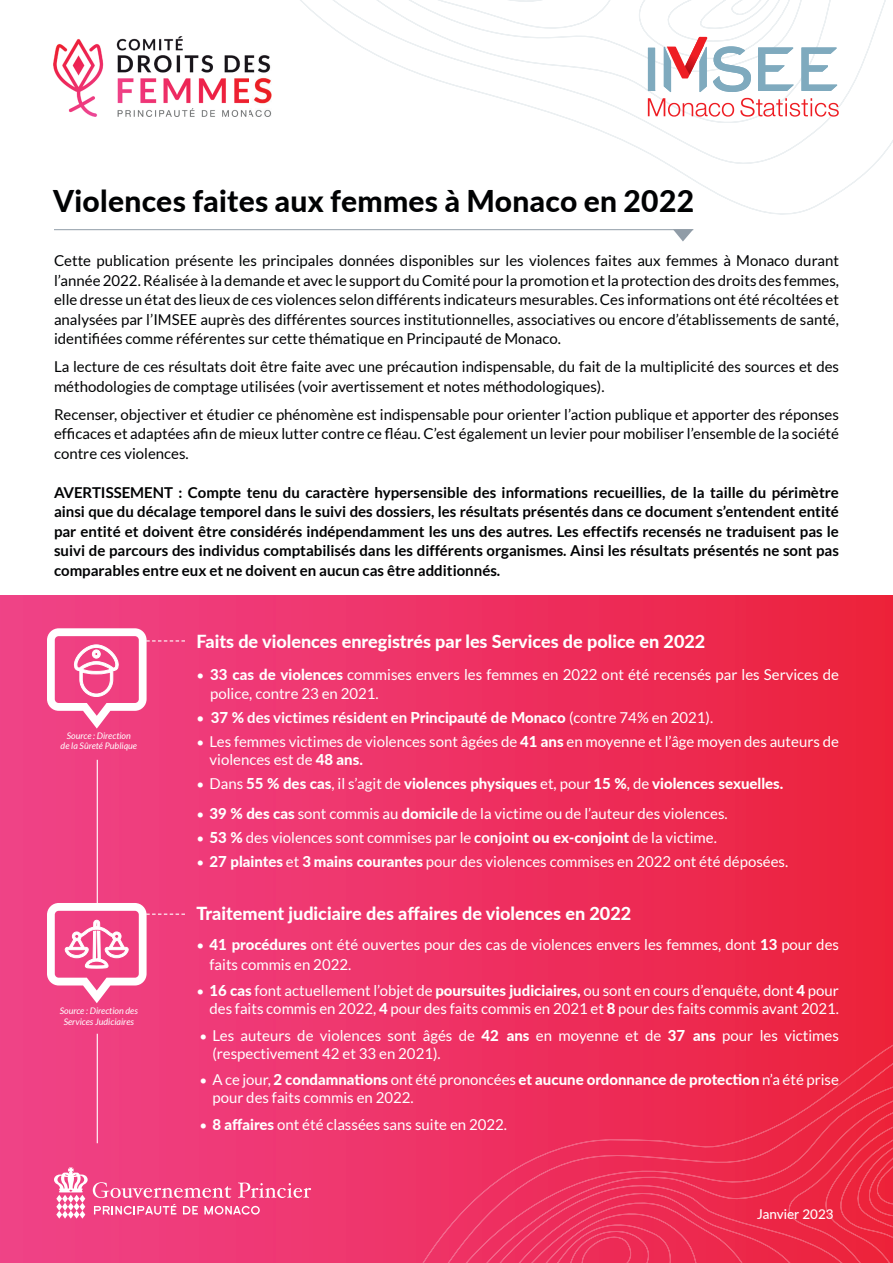
<style>
.page{position:relative;width:893px;height:1263px;background:#fff}
.page>*{position:absolute;margin:0;border:0;box-sizing:border-box;transform-origin:0 0}
.t1{font:800 30px "Lato";letter-spacing:.01em;color:#010203}
.t2{font:800 18px "Lato";color:#fff}
.t3{font:15px/18px "Lato";color:#fff}
.t4{font:15px/19.5px "Lato";color:#010203;text-align:justify}
.t5{font:700 15px/19.5px "Lato";color:#010203;text-align:justify}
.t6{font:800 15px "Lato";color:#fff}
.t7{font:500 13.5px "Lato";color:#fff}
.t8{font:italic 9px/10.8px "Lato";color:#fff;text-align:center}
.s1{font-size:13.5px}
.s2{font-weight:800}
.s3{font-weight:500;font-size:13.5px}
.s4{font-weight:700}
.s5{font-weight:400}
.s6{font-weight:400;font-size:13.5px}
</style>
<div class="page">
<div style="left:0;top:595px;width:893px;height:668px;background:linear-gradient(to right,#f0438b,#ec213c)"></div>
<svg style="left:53px;top:0;width:840px;height:215px"></svg>
<hr style="left:97px;top:760px;width:1px;height:145px;background:#fff">
<hr style="left:97px;top:1034px;width:1px;height:109px;background:#fff">
<hr style="left:54px;top:229px;width:639px;height:1px;background:#909ca7">
<svg style="left:673px;top:230px;width:20px;height:11px"></svg>
<svg style="left:240px;top:1007px;width:653px;height:256px;background:#ed2f5a"></svg>
<svg style="left:47px;top:628px;width:138px;height:101px"></svg>
<svg style="left:47px;top:842px;width:138px;height:161px;background:#f15f94"></svg>
<svg style="left:54px;top:1167px;width:257px;height:51px;background:#f15b8f"></svg>
<svg style="left:648px;top:48px;width:7px;height:43px"></svg>
<svg style="left:801px;top:47px;width:36px;height:44px"></svg>
<svg style="left:758px;top:47px;width:35px;height:44px"></svg>
<svg style="left:713px;top:46px;width:38px;height:46px"></svg>
<svg style="left:664px;top:36px;width:43px;height:56px"></svg>
<svg style="left:648px;top:98px;width:86px;height:19px"></svg>
<svg style="left:740px;top:98px;width:99px;height:19px"></svg>
<img style="left:54px;top:36px;width:217px;height:81px">
<h1 class="t1" style="left:53px;top:179px;width:643px">Violences faites aux femmes à Monaco en 2022</h1>
<p class="t4" style="left:54px;top:251px;width:787px">Cette publication présente les principales données disponibles sur les violences faites aux femmes à Monaco durant l’année 2022. Réalisée à la demande et avec le support du Comité pour la promotion et la protection des droits des femmes, elle dresse un état des lieux de ces violences selon différents indicateurs mesurables. Ces informations ont été récoltées et analysées par l’IMSEE auprès des différentes sources institutionnelles, associatives ou encore d’établissements de santé, identifiées comme référentes sur cette thématique en Principauté de Monaco.</p>
<p class="t4" style="left:54px;top:357px;width:787px">La lecture de ces résultats doit être faite avec une précaution indispensable, du fait de la multiplicité des sources et des méthodologies de comptage utilisées (voir avertissement et notes méthodologiques).</p>
<p class="t4" style="left:54px;top:404px;width:786px">Recenser, objectiver et étudier ce phénomène est indispensable pour orienter l’action publique et apporter des réponses efficaces et adaptées afin de mieux lutter contre ce fléau. C’est également un levier pour mobiliser l’ensemble de la société contre ces violences.</p>
<p class="t5" style="left:54px;top:482px;width:786px">AVERTISSEMENT : Compte tenu du caractère hypersensible des informations recueillies, de la taille du périmètre ainsi que du décalage temporel dans le suivi des dossiers, les résultats présentés dans ce document s’entendent entité par entité et doivent être considérés indépendamment les uns des autres. Les effectifs recensés ne traduisent pas le suivi de parcours des individus comptabilisés dans les différents organismes. Ainsi les résultats présentés ne sont pas comparables entre eux et ne doivent en aucun cas être additionnés.</p>
<p class="t8" style="left:61px;top:730px;width:78px">Source : Direction<br>de la Sûreté Publique</p>
<p class="t8" style="left:60px;top:1005px;width:80px">Source : Direction des<br>Services Judiciaires</p>
<p class="t2" style="left:196px;top:628px;width:510px">Faits de violences enregistrés par les Services de police en 2022</p>
<p class="t3" style="left:210px;top:665px;width:630px;line-height:19.5px;text-indent:-14px"><span class="s1">•</span> <span class="s2">33 cas de violences</span> commises envers les femmes en 2022 ont été recensés par les Services de police, contre 23 en 2021.</p>
<p class="t6" style="left:196px;top:707px;width:518px"><span class="s3">•</span> 37 % <span class="s4">des victimes résident en</span> Principauté de Monaco <span class="s5">(contre 74% en 2021).</span></p>
<p class="t3" style="left:209px;top:733px;width:631px;text-indent:-13px"><span class="s1">•</span> Les femmes victimes de violences sont âgées de <span class="s2">41 ans</span> en moyenne et l’âge moyen des auteurs de violences est de <span class="s2">48 ans.</span></p>
<p class="t6" style="left:196px;top:773px;width:588px"><span class="s6">•</span> <span class="s5">Dans</span> 55 % des cas<span class="s5">, il s’agit de</span> violences physiques <span class="s5">et, pour</span> 15 %<span class="s5">, de</span> violences sexuelles.</p>
<p class="t3" style="left:196px;top:805px;width:533px"><span class="s1">•</span> <span class="s2">39 % des cas</span> sont commis au <span class="s2">domicile</span> de la victime ou de l’auteur des violences.</p>
<p class="t3" style="left:196px;top:829px;width:522px"><span class="s1">•</span> <span class="s2">53 %</span> des violences sont commises par le <span class="s4">conjoint</span> <span class="s2">ou ex-conjoint</span> de la victime.</p>
<p class="t3" style="left:196px;top:853px;width:593px"><span class="s1">•</span> <span class="s2">27 plaintes</span> et <span class="s2">3 mains courantes</span> pour des violences commises en 2022 ont été déposées.</p>
<p class="t2" style="left:196px;top:900px;width:436px">Traitement judiciaire des affaires de violences en 2022</p>
<p class="t3" style="left:209px;top:935px;width:631px;line-height:19.5px;text-indent:-13px"><span class="s1">•</span> <span class="s2">41 procédures</span> ont été ouvertes pour des cas de violences envers les femmes, dont <span class="s2">13</span> pour des faits commis en 2022.</p>
<p class="t3" style="left:196px;top:982px;width:644px;text-align:right"><span class="s1">•</span> <span class="s2">16 cas</span> font actuellement l’objet de <span class="s2">poursuites judiciaires,</span> ou sont en cours d’enquête, dont <span class="s2">4</span> pour des faits commis en 2022, <span class="s2">4</span> pour des faits commis en 2021 et <span class="s2">8</span> pour des faits commis avant 2021.</p>
<p class="t3" style="left:212px;top:1026px;width:628px;text-indent:-13px"><span class="s1">•</span> Les auteurs de violences sont âgés de <span class="s2">42 ans</span> en moyenne et de <span class="s2">37 ans</span> pour les victimes (respectivement 42 et 33 en 2021).</p>
<p class="t3" style="left:212px;top:1071px;width:628px;text-indent:-13px"><span class="s1">•</span> A ce jour, <span class="s2">2 condamnations</span> ont été prononcées <span class="s2">et aucune ordonnance de protection</span> n’a été prise pour des faits commis en 2022.</p>
<p class="t3" style="left:199px;top:1115px;width:309px"><span class="s1">•</span> <span class="s2">8 affaires</span> ont été classées sans suite en 2022.</p>
<p class="t7" style="left:757px;top:1204px;width:78px">Janvier 2023</p>
</div>
